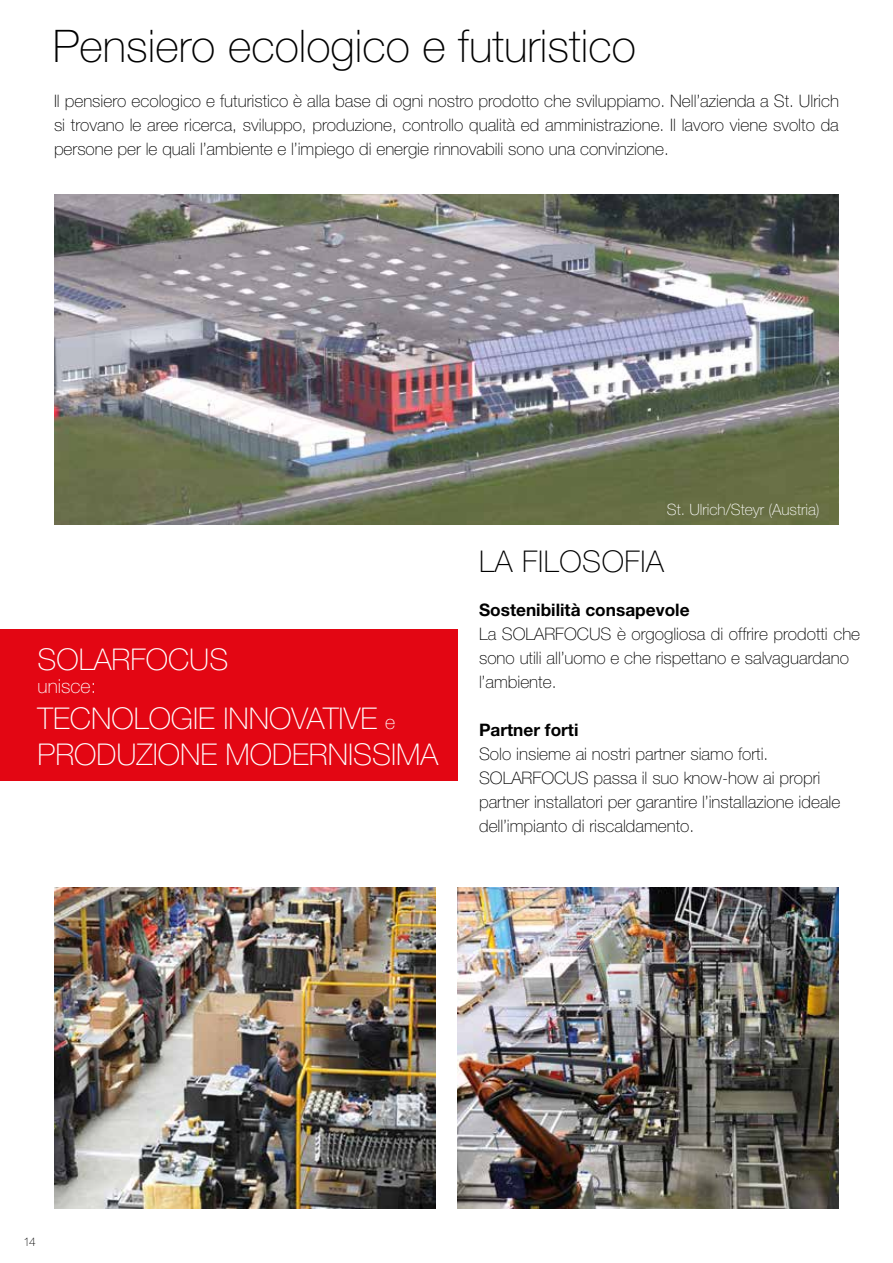
<style>
.page{position:relative;width:893px;height:1263px;background:#fff}
.page>*{position:absolute;margin:0;border:0;box-sizing:border-box;transform-origin:0 0}
.t1{font:100 45px "Helvetica Neue LT Pro";color:#000}
.t2{font:100 30px/36px "Helvetica Neue LT Pro";color:#fff}
.t3{font:100 30px "Helvetica Neue LT Pro";letter-spacing:.02em;color:#000}
.t4{font:100 27.9px/56.1px "Helvetica Neue LT Pro";letter-spacing:.02em;color:#fff}
.t5{font:100 19.5px "Helvetica Neue LT Pro";color:#fff}
.t6{font:100 17.25px/24px "Helvetica Neue LT Pro";color:#000}
.t7{font:700 17.25px "Helvetica Neue LT Pro";color:#000}
.t8{font:100 15.6px "Helvetica Neue LT Pro";color:#fff}
.t9{font:100 12px "Helvetica Neue LT Pro";color:#000}
.s1{font-size:19.5px}
</style>
<div class="page">
<img style="left:54px;top:194px;width:785px;height:330px">
<img style="left:54px;top:887px;width:381px;height:322px">
<img style="left:458px;top:887px;width:381px;height:322px">
<div style="left:0;top:629px;width:457px;height:151px;background:#e30613"></div>
<h1 class="t1" style="left:53px;top:19px;width:584px">Pensiero ecologico e futuristico</h1>
<p class="t6" style="left:54px;top:89px;width:786px;text-align:justify">Il pensiero ecologico e futuristico è alla base di ogni nostro prodotto che sviluppiamo. Nell’azienda a St. Ulrich si trovano le aree ricerca, sviluppo, produzione, controllo qualità ed amministrazione. Il lavoro viene svolto da persone per le quali l’ambiente e l’impiego di energie rinnovabili sono una convinzione.</p>
<h2 class="t2" style="left:38px;top:641px;width:192px">SOLARFOCUS</h2>
<p class="t5" style="left:38px;top:674px;width:60px">unisce:</p>
<h2 class="t2" style="left:38px;top:699px;width:402px">TECNOLOGIE INNOVATIVE <span class="s1">e<br></span>PRODUZIONE MODERNISSIMA</h2>
<h3 class="t4" style="left:54px;top:630px;width:349px;text-indent:91px">SOLARFOCUS<br>INNOVATIVE TECHNOLOGIE</h3>
<h3 class="t4" style="left:54px;top:720px;width:353px">+ MODERNSTE FERTIGUNG</h3>
<p class="t8" style="left:667px;top:500px;width:154px">St. Ulrich/Steyr (Austria)</p>
<h2 class="t3" style="left:479px;top:544px;width:186px">LA FILOSOFIA</h2>
<p class="t7" style="left:479px;top:599px;width:212px">Sostenibilità consapevole</p>
<p class="t6" style="left:479px;top:622px;width:383px">La SOLARFOCUS è orgogliosa di offrire prodotti che sono utili all’uomo e che rispettano e salvaguardano l’ambiente.</p>
<p class="t7" style="left:479px;top:719px;width:101px">Partner forti</p>
<p class="t6" style="left:479px;top:742px;width:363px">Solo insieme ai nostri partner siamo forti.<br>SOLARFOCUS passa il suo know-how ai propri partner installatori per garantire l’installazione ideale dell’impianto di riscaldamento.</p>
<p class="t9" style="left:24px;top:1235px;width:14px">14</p>
</div>
